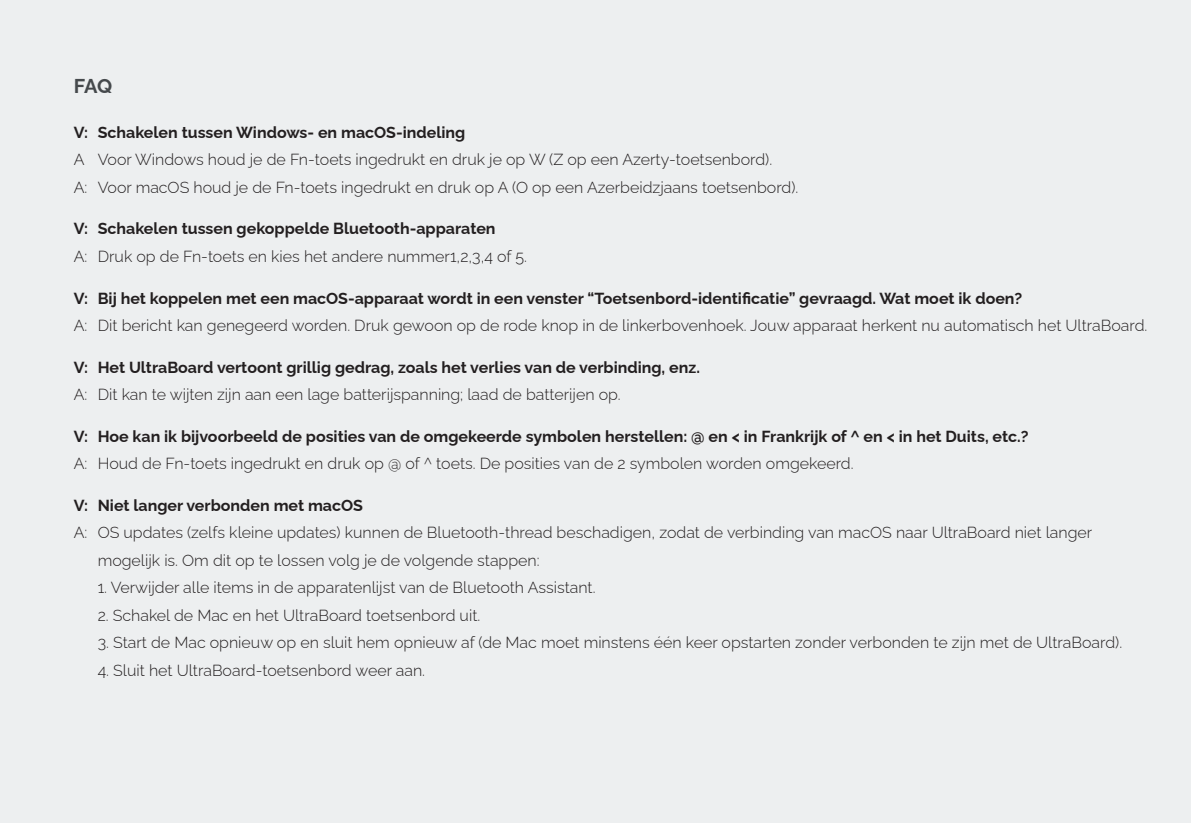
<style>
.page{position:relative;width:1191px;height:823px;background:#fff}
.page>*{position:absolute;margin:0;border:0;box-sizing:border-box;transform-origin:0 0}
.t1{font:700 20px "Raleway";color:#45494c}
.t2{font:300 16px/27.6px "Raleway";color:#231f20}
.t3{font:700 16px "Raleway";color:#231f20}
</style>
<div class="page">
<div style="left:0;top:0;width:1191px;height:822px;background:#edeff0"></div>
<p class="t1" style="left:74px;top:69px;width:40px">FAQ</p>
<p class="t3" style="left:74px;top:119px;width:393px">V: Schakelen tussen Windows- en macOS-indeling</p>
<p class="t2" style="left:74px;top:144px;width:726px">A Voor Windows houd je de Fn-toets ingedrukt en druk je op W (Z op een Azerty-toetsenbord).<br>A: Voor macOS houd je de Fn-toets ingedrukt en druk op A (O op een Azerbeidzjaans toetsenbord).</p>
<p class="t3" style="left:74px;top:216px;width:423px">V: Schakelen tussen gekoppelde Bluetooth-apparaten</p>
<p class="t2" style="left:74px;top:240px;width:455px">A: Druk op de Fn-toets en kies het andere nummer1,2,3,4 of 5.</p>
<p class="t3" style="left:74px;top:285px;width:950px">V: Bij het koppelen met een macOS-apparaat wordt in een venster “Toetsenbord-identificatie” gevraagd. Wat moet ik doen?</p>
<p class="t2" style="left:74px;top:309px;width:1075px">A: Dit bericht kan genegeerd worden. Druk gewoon op de rode knop in de linkerbovenhoek. Jouw apparaat herkent nu automatisch het UltraBoard.</p>
<p class="t3" style="left:74px;top:354px;width:627px">V: Het UltraBoard vertoont grillig gedrag, zoals het verlies van de verbinding, enz.</p>
<p class="t2" style="left:74px;top:378px;width:548px">A: Dit kan te wijten zijn aan een lage batterijspanning; laad de batterijen op.</p>
<p class="t3" style="left:74px;top:423px;width:956px">V: Hoe kan ik bijvoorbeeld de posities van de omgekeerde symbolen herstellen: @ en &lt; in Frankrijk of ^ en &lt; in het Duits, etc.?</p>
<p class="t2" style="left:74px;top:447px;width:781px">A: Houd de Fn-toets ingedrukt en druk op @ of ^ toets. De posities van de 2 symbolen worden omgekeerd.</p>
<p class="t3" style="left:74px;top:492px;width:291px">V: Niet langer verbonden met macOS</p>
<p class="t2" style="left:98px;top:516px;width:996px;text-indent:-24px">A: OS updates (zelfs kleine updates) kunnen de Bluetooth-thread beschadigen, zodat de verbinding van macOS naar UltraBoard niet langer mogelijk is. Om dit op te lossen volg je de volgende stappen:</p>
<p class="t2" style="left:98px;top:571px;width:499px">1. Verwijder alle items in de apparatenlijst van de Bluetooth Assistant.</p>
<p class="t2" style="left:98px;top:599px;width:384px">2. Schakel de Mac en het UltraBoard toetsenbord uit.</p>
<p class="t2" style="left:98px;top:626px;width:1026px">3. Start de Mac opnieuw op en sluit hem opnieuw af (de Mac moet minstens één keer opstarten zonder verbonden te zijn met de UltraBoard).</p>
<p class="t2" style="left:98px;top:654px;width:329px">4. Sluit het UltraBoard-toetsenbord weer aan.</p>
</div>
